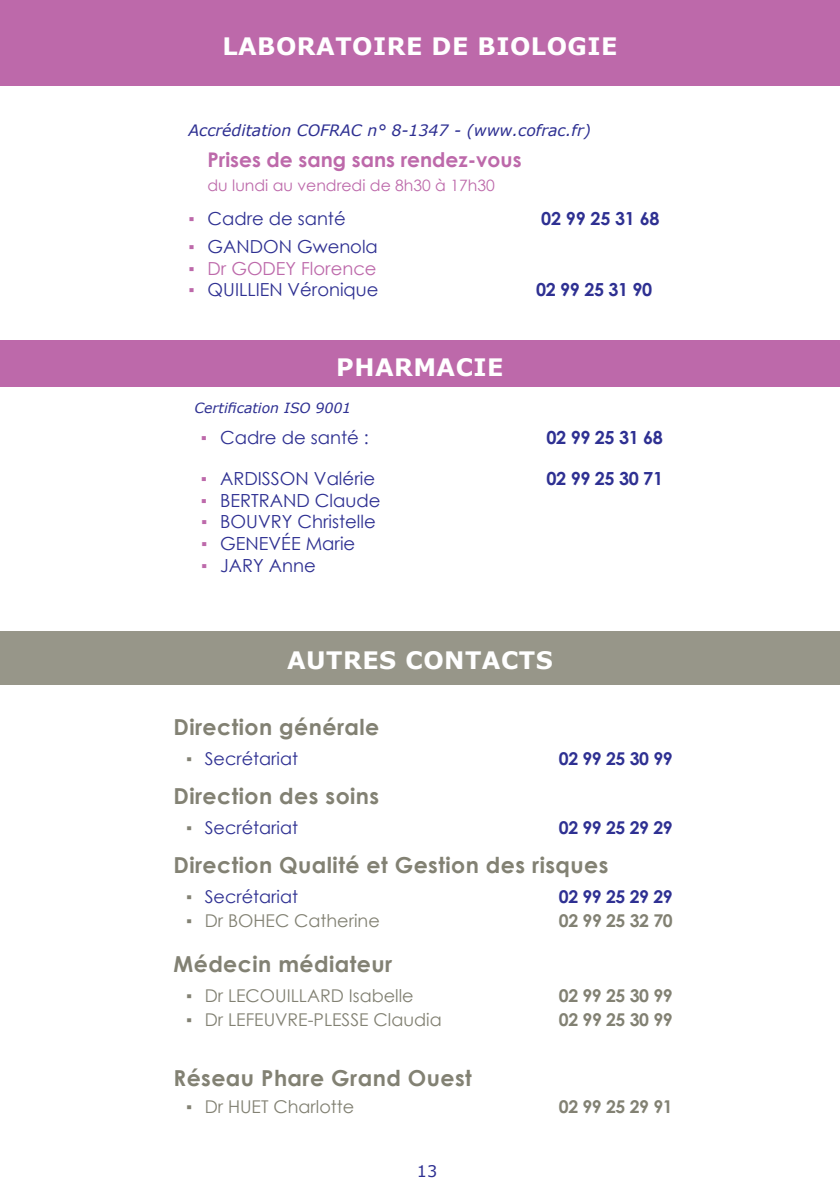
<style>
.page{position:relative;width:840px;height:1191px;background:#fff}
.page>*{position:absolute;margin:0;border:0;box-sizing:border-box;transform-origin:0 0}
.t1{font:700 24px "Verdana";letter-spacing:.02em;color:#fff}
.t2{font:700 22px "Century Gothic";letter-spacing:.02em;color:#828173}
.t3{font:700 20.2px "Century Gothic";color:#bd69aa}
.t4{font:18px "Century Gothic";color:#2e3092}
.t5{font:700 18px "Century Gothic";letter-spacing:-.02em;color:#2e3092}
.t6{font:18px "Century Gothic";color:#bd69aa}
.t7{font:17.6px "Century Gothic";color:#828173}
.t8{font:700 17.6px "Century Gothic";letter-spacing:-.02em;color:#828173}
.t9{font:17.6px "Century Gothic";color:#2e3092}
.t10{font:700 17.6px "Century Gothic";letter-spacing:-.02em;color:#2e3092}
.t11{font:16px "Verdana";color:#2e3092}
.t12{font:italic 15.6px "Verdana";color:#2e3092}
.t13{font:15.6px "Century Gothic";color:#bd69aa}
.t14{font:italic 14px "Verdana";color:#2e3092}
.s1{font-family:"Verdana";color:#bd69aa}
.s2{font-family:"Verdana"}
.s3{font-family:"Verdana";color:#828173}
</style>
<div class="page">
<div style="left:0;top:0;width:839px;height:85px;background:#bd69aa"></div>
<div style="left:0;top:340px;width:839px;height:46px;background:#bd69aa"></div>
<div style="left:0;top:631px;width:839px;height:53px;background:#979689"></div>
<h1 class="t1" style="left:222px;top:29px;width:73px">LABORATOIRE</h1>
<h1 class="t1" style="left:431px;top:29px;width:133px">DE BIO LOGIE</h1>
<p class="t12" style="left:188px;top:120px;width:403px">Accréditation COFRAC n° 8-1347 - (www.cofrac.fr)</p>
<p class="t3" style="left:207px;top:144px;width:315px">Prises de sang sans rendez-vous</p>
<p class="t13" style="left:207px;top:174px;width:288px">du lundi au vendredi de 8h30 à 17h30</p>
<p class="t4" style="left:188px;top:206px;width:159px"><span class="s1">▪</span> Cadre de santé</p>
<p class="t5" style="left:541px;top:205px;width:120px">02 99 25 31 68</p>
<p class="t4" style="left:188px;top:234px;width:191px"><span class="s1">▪</span> GAN DON Gwenola</p>
<p class="t6" style="left:188px;top:255px;width:189px"><span class="s2">▪</span> Dr GODEY Florence</p>
<p class="t4" style="left:188px;top:277px;width:30px"><span class="s1">▪</span> QUILLIEN</p>
<p class="t4" style="left:287px;top:277px;width:92px">Véronique</p>
<p class="t5" style="left:536px;top:276px;width:117px">02 99 25 31 90</p>
<h1 class="t1" style="left:336px;top:350px;width:60px">PHARMA</h1>
<h1 class="t1" style="left:455px;top:350px;width:33px">CIE</h1>
<p class="t14" style="left:194px;top:398px;width:158px">Certification ISO 9001</p>
<p class="t4" style="left:201px;top:425px;width:169px"><span class="s1">▪</span> Cadre de santé :</p>
<p class="t5" style="left:546px;top:424px;width:118px">02 99 25 31 68</p>
<p class="t4" style="left:201px;top:466px;width:175px"><span class="s1">▪</span> ARDISSON Valérie</p>
<p class="t5" style="left:546px;top:465px;width:118px">02 99 25 30 71</p>
<p class="t4" style="left:201px;top:488px;width:181px"><span class="s1">▪</span> BERTRAN D Claude</p>
<p class="t4" style="left:201px;top:509px;width:176px"><span class="s1">▪</span> BOUVRY Christelle</p>
<p class="t4" style="left:201px;top:531px;width:156px"><span class="s1">▪</span> GENEVéE Marie</p>
<p class="t4" style="left:201px;top:552px;width:116px"><span class="s1">▪</span> JARY Anne</p>
<h1 class="t1" style="left:287px;top:643px;width:19px">AUTRE</h1>
<h1 class="t1" style="left:379px;top:643px;width:64px">S CONTA</h1>
<h1 class="t1" style="left:501px;top:643px;width:53px">CTS</h1>
<p class="t2" style="left:173px;top:710px;width:207px">Direction générale</p>
<p class="t9" style="left:186px;top:746px;width:113px"><span class="s3">▪</span> Secrétariat</p>
<p class="t10" style="left:558px;top:745px;width:115px">02 99 25 30 99</p>
<p class="t2" style="left:173px;top:779px;width:207px">Direction des soins</p>
<p class="t9" style="left:186px;top:815px;width:113px"><span class="s3">▪</span> Secrétariat</p>
<p class="t10" style="left:558px;top:814px;width:115px">02 99 25 29 29</p>
<p class="t2" style="left:173px;top:848px;width:436px">Direction Qualité et Gestion des risques</p>
<p class="t9" style="left:186px;top:884px;width:113px"><span class="s3">▪</span> Secrétariat</p>
<p class="t10" style="left:558px;top:883px;width:115px">02 99 25 29 29</p>
<p class="t7" style="left:186px;top:908px;width:65px"><span class="s2">▪</span> Dr BOHE</p>
<p class="t7" style="left:275px;top:908px;width:106px">C Catherine</p>
<p class="t8" style="left:558px;top:907px;width:115px">02 99 25 32 70</p>
<p class="t2" style="left:173px;top:947px;width:220px">Médecin médiateur</p>
<p class="t7" style="left:186px;top:983px;width:85px"><span class="s2">▪</span> Dr LECOUILLA</p>
<p class="t7" style="left:320px;top:983px;width:95px">RD Isabelle</p>
<p class="t8" style="left:558px;top:982px;width:115px">02 99 25 30 99</p>
<p class="t7" style="left:186px;top:1007px;width:257px"><span class="s2">▪</span> Dr LEFEUVRE-PLESSE Claudia</p>
<p class="t8" style="left:558px;top:1006px;width:115px">02 99 25 30 99</p>
<p class="t2" style="left:173px;top:1061px;width:299px">Réseau Phare Grand Ouest</p>
<p class="t7" style="left:186px;top:1094px;width:53px"><span class="s2">▪</span> Dr HUET</p>
<p class="t7" style="left:273px;top:1094px;width:82px">Charlotte</p>
<p class="t8" style="left:558px;top:1093px;width:115px">02 99 25 29 91</p>
<p class="t11" style="left:416px;top:1160px;width:22px">13</p>
</div>
